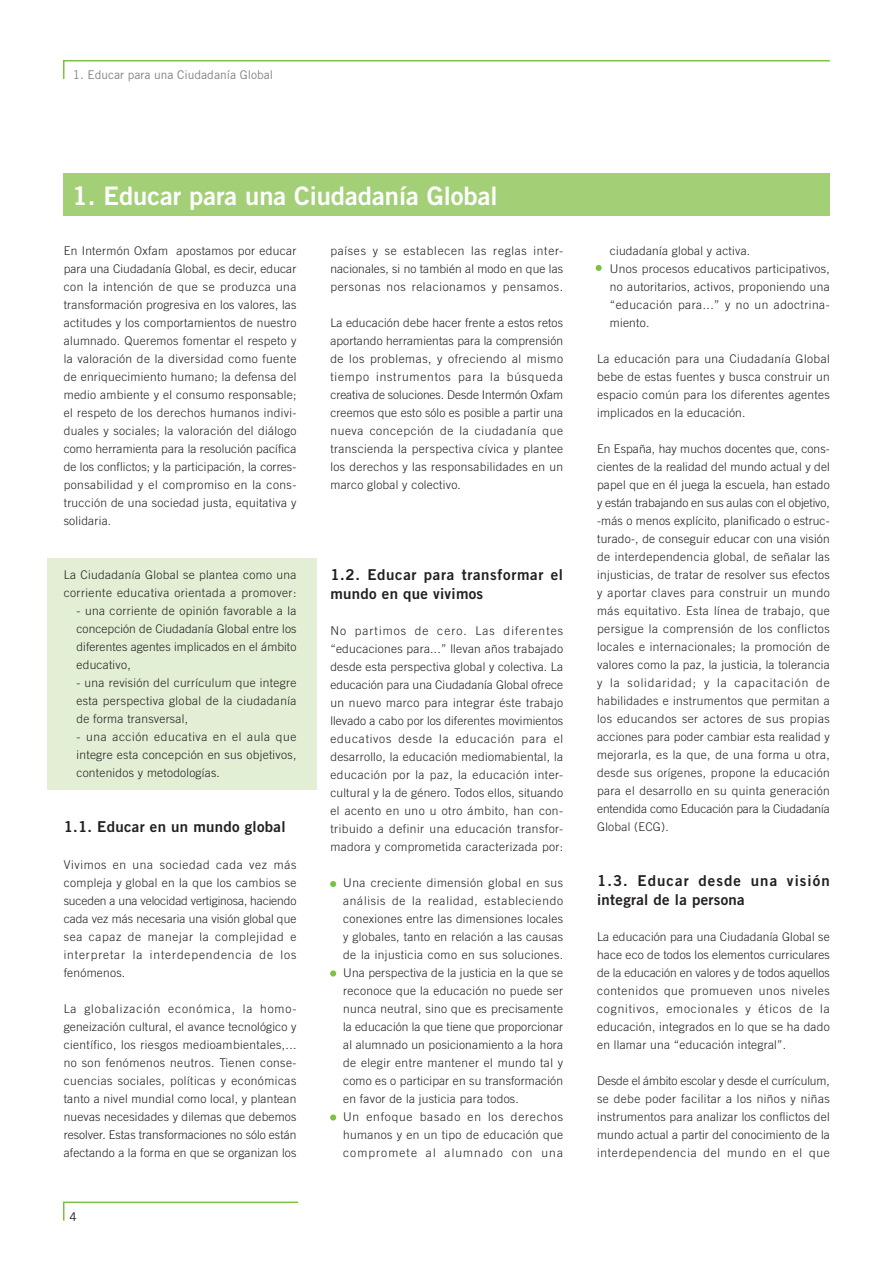
<style>
.page{position:relative;width:896px;height:1266px;background:#fff}
.page>*{position:absolute;margin:0;border:0;box-sizing:border-box;transform-origin:0 0}
.t1{font:25.5px "Trade Gothic Bold Two";color:#fff}
.t2{font:15px/18.8px "Trade Gothic Bold Two";letter-spacing:.045em;color:#231f20}
.t3{font:15px/18.8px "Trade Gothic Bold Two";letter-spacing:.07em;color:#231f20}
.t4{font:15px "Trade Gothic Bold Two";letter-spacing:.02em;color:#231f20}
.t5{font:300 12px/18px "Trade Gothic";letter-spacing:.025em;color:#231f20;text-align:justify}
.t6{font:12px "Trade Gothic";color:#808285}
.t7{font:12px "Trade Gothic";color:#231f20}
</style>
<div class="page">
<div style="left:47px;top:558px;width:270px;height:232px;background:#e2efd4"></div>
<svg style="left:330px;top:881px;width:6px;height:6px"></svg>
<svg style="left:330px;top:970px;width:6px;height:6px"></svg>
<div style="left:64px;top:173px;width:765px;height:43px;background:#a3d077"></div>
<svg style="left:595px;top:265px;width:6px;height:6px"></svg>
<svg style="left:330px;top:1114px;width:6px;height:6px"></svg>
<p class="t6" style="left:73px;top:70px;width:202px">1. Educar para una Ciudadanía Global</p>
<h1 class="t1" style="left:72px;top:187px;width:427px">1. Educar para una Ciudadanía Global</h1>
<p class="t5" style="left:64px;top:242px;width:234px">En Intermón Oxfam apostamos por educar para una Ciudadanía Global, es decir, educar con la intención de que se produzca una transformación progresiva en los valores, las actitudes y los comportamientos de nuestro alumnado. Queremos fomentar el respeto y la valoración de la diversidad como fuente de enriquecimiento humano; la defensa del medio ambiente y el consumo responsable; el respeto de los derechos humanos indivi&shy;duales y sociales; la valoración del diálogo como herramienta para la resolución pacífica de los conflictos; y la participación, la corres&shy;ponsabilidad y el compromiso en la cons&shy;trucción de una sociedad justa, equitativa y solidaria.</p>
<p class="t5" style="left:64px;top:567px;width:234px">La Ciudadanía Global se plantea como una corriente educativa orientada a promover:</p>
<p class="t5" style="left:76px;top:603px;width:221px">- una corriente de opinión favorable a la concepción de Ciudadanía Global entre los diferentes agentes implicados en el ámbito educativo,</p>
<p class="t5" style="left:76px;top:675px;width:221px">- una revisión del currículum que integre esta perspectiva global de la ciudadanía de forma transversal,</p>
<p class="t5" style="left:76px;top:729px;width:221px">- una acción educativa en el aula que integre esta concepción en sus objetivos, contenidos y metodologías.</p>
<p class="t4" style="left:64px;top:821px;width:223px">1.1. Educar en un mundo global</p>
<p class="t5" style="left:64px;top:857px;width:234px">Vivimos en una sociedad cada vez más compleja y global en la que los cambios se suceden a una velocidad vertiginosa, haciendo cada vez más necesaria una visión global que sea capaz de manejar la complejidad e interpretar la interdependencia de los fenómenos.</p>
<p class="t5" style="left:64px;top:1001px;width:234px">La globalización económica, la homo&shy;geneización cultural, el avance tecnológico y científico, los riesgos medioambientales,... no son fenómenos neutros. Tienen conse&shy;cuencias sociales, políticas y económicas tanto a nivel mundial como local, y plantean nuevas necesidades y dilemas que debemos resolver. Estas transformaciones no sólo están afectando a la forma en que se organizan los</p>
<p class="t7" style="left:69px;top:1212px;width:9px">4</p>
<p class="t5" style="left:330px;top:242px;width:234px">países y se establecen las reglas inter&shy;nacionales, si no también al modo en que las personas nos relacionamos y pensamos.</p>
<p class="t5" style="left:330px;top:315px;width:234px">La educación debe hacer frente a estos retos aportando herramientas para la comprensión de los problemas, y ofreciendo al mismo tiempo instrumentos para la búsqueda creativa de soluciones. Desde Intermón Oxfam creemos que esto sólo es posible a partir una nueva concepción de la ciudadanía que transcienda la perspectiva cívica y plantee los derechos y las responsabilidades en un marco global y colectivo.</p>
<p class="t2" style="left:330px;top:566px;width:234px">1.2. Educar para transformar el mundo en que vivimos</p>
<p class="t5" style="left:330px;top:622px;width:234px">No partimos de cero. Las diferentes “educaciones para...” llevan años trabajado desde esta perspectiva global y colectiva. La educación para una Ciudadanía Global ofrece un nuevo marco para integrar éste trabajo llevado a cabo por los diferentes movimientos educativos desde la educación para el desarrollo, la educación mediomabiental, la educación por la paz, la educación inter&shy;cultural y la de género. Todos ellos, situando el acento en uno u otro ámbito, han con&shy;tribuido a definir una educación transfor&shy;madora y comprometida caracterizada por:</p>
<p class="t5" style="left:343px;top:875px;width:221px;text-align:left">Una creciente dimensión global en sus análisis de la realidad, estableciendo conexiones entre las dimensiones locales y globales, tanto en relación a las causas de la injusticia como en sus soluciones.<br>Una perspectiva de la justicia en la que se reconoce que la educación no puede ser nunca neutral, sino que es precisamente la educación la que tiene que proporcionar al alumnado un posicionamiento a la hora de elegir entre mantener el mundo tal y como es o participar en su transformación en favor de la justicia para todos.<br>Un enfoque basado en los derechos humanos y en un tipo de educación que compromete al alumnado con una</p>
<p class="t5" style="left:609px;top:242px;width:221px;text-align:left">ciudadanía global y activa.<br>Unos procesos educativos participativos, no autoritarios, activos, proponiendo una “educación para...” y no un adoctrina&shy;miento.</p>
<p class="t5" style="left:597px;top:351px;width:234px">La educación para una Ciudadanía Global bebe de estas fuentes y busca construir un espacio común para los diferentes agentes implicados en la educación.</p>
<p class="t5" style="left:597px;top:441px;width:234px">En España, hay muchos docentes que, cons&shy;cientes de la realidad del mundo actual y del papel que en él juega la escuela, han estado y están trabajando en sus aulas con el objetivo, -más o menos explícito, planificado o estruc&shy;turado-, de conseguir educar con una visión de interdependencia global, de señalar las injusticias, de tratar de resolver sus efectos y aportar claves para construir un mundo más equitativo. Esta línea de trabajo, que persigue la comprensión de los conflictos locales e internacionales; la promoción de valores como la paz, la justicia, la tolerancia y la solidaridad; y la capacitación de habilidades e instrumentos que permitan a los educandos ser actores de sus propias acciones para poder cambiar esta realidad y mejorarla, es la que, de una forma u otra, desde sus orígenes, propone la educación para el desarrollo en su quinta generación entendida como Educación para la Ciudadanía Global (ECG).</p>
<p class="t3" style="left:597px;top:873px;width:234px">1.3. Educar desde una visión integral de la persona</p>
<p class="t5" style="left:597px;top:929px;width:234px">La educación para una Ciudadanía Global se hace eco de todos los elementos curriculares de la educación en valores y de todos aquellos contenidos que promueven unos niveles cognitivos, emocionales y éticos de la educación, integrados en lo que se ha dado en llamar una “educación integral”.</p>
<p class="t5" style="left:597px;top:1073px;width:234px">Desde el ámbito escolar y desde el currículum, se debe poder facilitar a los niños y niñas instrumentos para analizar los conflictos del mundo actual a partir del conocimiento de la interdependencia del mundo en el que</p>
</div>
